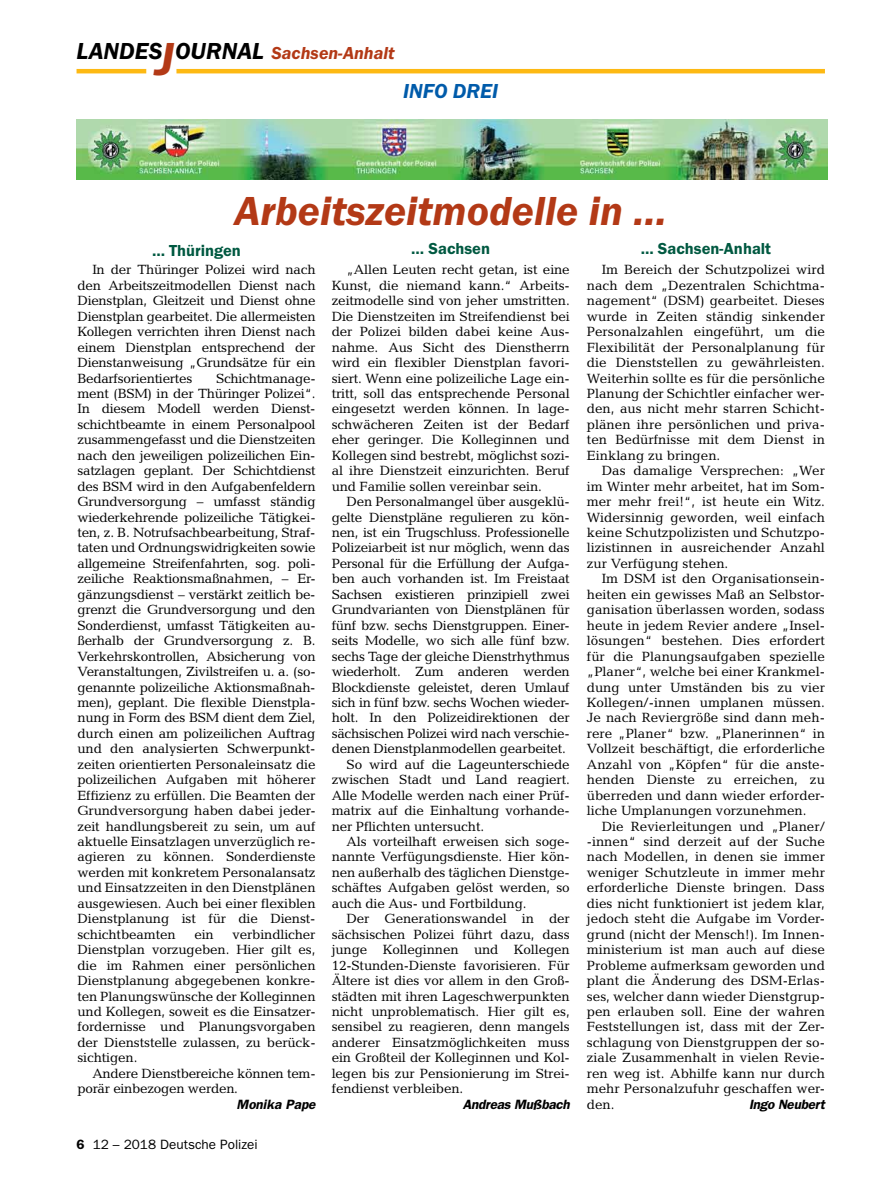
<style>
.page{position:relative;width:893px;height:1191px;background:#fff}
.page>*{position:absolute;margin:0;border:0;box-sizing:border-box;transform-origin:0 0}
.t1{font:italic 600 42px "Franklin Gothic Itc T";color:#b33916}
.t2{font:italic 600 21px "Franklin Gothic Itc T";color:#005baa}
.t3{font:italic 600 18px "Franklin Gothic Itc T";color:#b33916}
.t4{font:600 16.5px "Franklin Gothic Itc T";color:#005941}
.t5{font:13.5px/15.5px "Candida";letter-spacing:-.01em;color:#000;text-align:justify}
.t6{font:italic 600 13.5px "Franklin Gothic";letter-spacing:-.02em;color:#000}
.t7{font:13.5px "Franklin Gothic";color:#000}
.t8{font:italic 600 13.5px "Franklin Gothic";color:#000}
.s1{font-size:24px;color:#000}
.s2{font-size:48px}
.s3{font-weight:600}
</style>
<div class="page">
<hr style="left:77px;top:69px;width:69px;height:4px;background:#fdb913">
<hr style="left:176px;top:69px;width:649px;height:4px;background:#fdb913">
<img style="left:77px;top:120px;width:750px;height:59px">
<h3 class="t3" style="left:77px;top:42px;width:320px"><span class="s1">LANDES</span><span class="s2">J</span><span class="s1">OURNAL</span> Sachsen-Anhalt</h3>
<h2 class="t2" style="left:403px;top:79px;width:20px">info</h2>
<h2 class="t2" style="left:453px;top:79px;width:47px">drei</h2>
<h1 class="t1" style="left:235px;top:186px;width:434px">Arbeitszeitmodelle in …</h1>
<p class="t4" style="left:152px;top:240px;width:90px">… Thüringen</p>
<p class="t5" style="left:77px;top:262px;width:240px;text-indent:15px">In der Thüringer Polizei wird nach den Arbeitszeitmodellen Dienst nach Dienstplan, Gleitzeit und Dienst ohne Dienstplan gearbeitet. Die allermeisten Kollegen verrichten ihren Dienst nach einem Dienstplan entsprechend der Dienstanweisung „Grundsätze für ein Bedarfsorientiertes</p>
<p class="t4" style="left:411px;top:239px;width:80px">… Sachsen</p>
<p class="t5" style="left:332px;top:262px;width:240px;text-indent:15px">„Allen Leuten recht getan, ist eine Kunst, die niemand kann.“ Arbeits&shy;zeitmodelle sind von jeher umstritten.<br>Die Dienstzeiten im Streifendienst bei der Polizei bilden dabei keine Aus&shy;nahme. Aus Sicht des Dienstherrn wird ein flexibler Dienstplan favori&shy;siert. Wenn eine polizeiliche Lage ein&shy;tritt, soll das entsprechende Personal eingesetzt werden können. In lage&shy;schwächeren Zeiten ist der Bedarf eher geringer. Die Kolleginnen und Kollegen sind bestrebt, möglichst sozi&shy;al ihre Dienstzeit einzurichten. Beruf und Familie sollen vereinbar sein.</p>
<p class="t5" style="left:347px;top:494px;width:225px">Den Personalmangel über ausgeklü-</p>
<p class="t5" style="left:332px;top:509px;width:240px">gelte Dienstpläne regulieren zu kön-</p>
<p class="t5" style="left:332px;top:525px;width:240px">nen, ist ein Trugschluss. Professionelle</p>
<p class="t5" style="left:332px;top:540px;width:240px">Polizeiarbeit ist nur möglich, wenn das</p>
<p class="t5" style="left:332px;top:555px;width:240px">Personal für die Erfüllung der Aufga-</p>
<p class="t5" style="left:332px;top:571px;width:240px">ben auch vorhanden ist. Im Freistaat</p>
<p class="t5" style="left:332px;top:586px;width:240px">Sachsen existieren prinzipiell zwei</p>
<p class="t5" style="left:332px;top:602px;width:240px">Grundvarianten von Dienstplänen für</p>
<p class="t5" style="left:332px;top:617px;width:240px">fünf bzw. sechs Dienstgruppen. Einer-</p>
<p class="t5" style="left:332px;top:633px;width:240px">seits Modelle, wo sich alle fünf bzw.</p>
<p class="t5" style="left:332px;top:648px;width:240px">sechs Tage der gleiche Dienstrhythmus</p>
<p class="t5" style="left:332px;top:664px;width:240px">wiederholt. Zum anderen werden</p>
<p class="t5" style="left:332px;top:679px;width:240px">Blockdienste geleistet, deren Umlauf</p>
<p class="t5" style="left:332px;top:694px;width:240px">sich in fünf bzw. sechs Wochen wieder-</p>
<p class="t5" style="left:332px;top:710px;width:240px">holt. In den Polizeidirektionen der</p>
<p class="t5" style="left:332px;top:725px;width:240px">sächsischen Polizei wird nach verschie-</p>
<p class="t5" style="left:332px;top:741px;width:236px">denen Dienstplanmodellen gearbeitet.</p>
<p class="t5" style="left:347px;top:756px;width:225px">So wird auf die Lageunterschiede</p>
<p class="t5" style="left:332px;top:772px;width:240px">zwischen Stadt und Land reagiert.</p>
<p class="t5" style="left:332px;top:787px;width:240px">Alle Modelle werden nach einer Prüf-</p>
<p class="t5" style="left:332px;top:803px;width:240px">matrix auf die Einhaltung vorhande-</p>
<p class="t5" style="left:332px;top:818px;width:154px">ner Pflichten untersucht.</p>
<p class="t5" style="left:347px;top:833px;width:225px">Als vorteilhaft erweisen sich soge-</p>
<p class="t5" style="left:332px;top:849px;width:240px">nannte Verfügungsdienste. Hier kön-</p>
<p class="t5" style="left:332px;top:864px;width:240px">nen außerhalb des täglichen Dienstge-</p>
<p class="t5" style="left:332px;top:880px;width:240px">schäftes Aufgaben gelöst werden, so</p>
<p class="t5" style="left:332px;top:895px;width:196px">auch die Aus- und Fortbildung.</p>
<p class="t5" style="left:347px;top:911px;width:225px">Der Generationswandel in der</p>
<p class="t5" style="left:332px;top:926px;width:240px">sächsischen Polizei führt dazu, dass</p>
<p class="t5" style="left:332px;top:942px;width:240px">junge Kolleginnen und Kollegen</p>
<p class="t5" style="left:332px;top:957px;width:240px">12-Stunden-Dienste favorisieren. Für</p>
<p class="t5" style="left:332px;top:972px;width:240px">Ältere ist dies vor allem in den Groß-</p>
<p class="t5" style="left:332px;top:988px;width:240px">städten mit ihren Lageschwerpunkten</p>
<p class="t5" style="left:332px;top:1003px;width:240px">nicht unproblematisch. Hier gilt es,</p>
<p class="t5" style="left:332px;top:1019px;width:240px">sensibel zu reagieren, denn mangels</p>
<p class="t5" style="left:332px;top:1034px;width:240px">anderer Einsatzmöglichkeiten muss</p>
<p class="t5" style="left:332px;top:1050px;width:240px">ein Großteil der Kolleginnen und Kol-</p>
<p class="t5" style="left:332px;top:1065px;width:240px">legen bis zur Pensionierung im Strei-</p>
<p class="t5" style="left:332px;top:1081px;width:133px">fendienst verbleiben.</p>
<p class="t6" style="left:463px;top:1096px;width:108px">Andreas Mußbach</p>
<p class="t4" style="left:641px;top:239px;width:132px">... Sachsen-Anhalt</p>
<p class="t5" style="left:587px;top:262px;width:240px;text-indent:15px">Im Bereich der Schutzpolizei wird nach dem „Dezentralen Schichtma&shy;nagement“ (DSM) gearbeitet. Dieses wurde in Zeiten ständig sinkender Personalzahlen eingeführt, um die Flexibilität der Personalplanung für die Dienststellen zu gewährleisten.<br>Weiterhin sollte es für die persönliche Planung der Schichtler einfacher wer&shy;den, aus nicht mehr starren Schicht&shy;plänen ihre persönlichen und priva&shy;ten Bedürfnisse mit dem Dienst in Einklang zu bringen.</p>
<p class="t5" style="left:587px;top:463px;width:240px;text-indent:15px">Das damalige Versprechen: „Wer im Winter mehr arbeitet, hat im Som&shy;mer mehr frei!“, ist heute ein Witz.<br>Widersinnig geworden, weil einfach keine Schutzpolizisten und Schutzpo&shy;lizistinnen in ausreichender Anzahl zur Verfügung stehen.</p>
<p class="t5" style="left:587px;top:571px;width:240px;text-indent:15px">Im DSM ist den Organisationsein&shy;heiten ein gewisses Maß an Selbstor&shy;ganisation überlassen worden, sodass heute in jedem Revier andere „Insel&shy;lösungen“ bestehen. Dies erfordert für die Planungsaufgaben spezielle „Planer“, welche bei einer Krankmel&shy;dung unter Umständen bis zu vier Kollegen/-innen umplanen müssen.<br>Je nach Reviergröße sind dann meh&shy;rere „Planer“ bzw. „Planerinnen“ in Vollzeit beschäftigt, die erforderliche Anzahl von „Köpfen“ für die anste&shy;henden Dienste zu erreichen, zu überreden und dann wieder erforder&shy;liche Umplanungen vorzunehmen.</p>
<p class="t5" style="left:587px;top:818px;width:240px;text-indent:15px">Die Revierleitungen und „Planer/ -innen“ sind derzeit auf der Suche nach Modellen, in denen sie immer weniger Schutzleute in immer mehr erforderliche Dienste bringen. Dass dies nicht funktioniert ist jedem klar, jedoch steht die Aufgabe im Vorder&shy;grund (nicht der Mensch!). Im Innen&shy;ministerium ist man auch auf diese Probleme aufmerksam geworden und plant die Änderung des DSM-Erlas&shy;ses, welcher dann wieder Dienstgrup&shy;pen erlauben soll. Eine der wahren Feststellungen ist, dass mit der Zer&shy;schlagung von Dienstgruppen der so&shy;ziale Zusammenhalt in vielen Revie&shy;ren weg ist. Abhilfe kann nur durch mehr Personalzufuhr geschaffen wer&shy;den.</p>
<p class="t5" style="left:77px;top:370px;width:240px;text-indent:139px">Schichtmanage&shy;ment (BSM) in der Thüringer Polizei“.<br>In diesem Modell werden Dienst&shy;schichtbeamte in einem Personalpool zusammengefasst und die Dienstzeiten nach den jeweiligen polizeilichen Ein&shy;satzlagen geplant. Der Schichtdienst des BSM wird in den Aufgabenfeldern Grundversorgung – umfasst ständig wiederkehrende polizeiliche Tätigkei&shy;ten, z. B. Notrufsachbearbeitung, Straf&shy;taten und Ordnungswidrigkeiten sowie allgemeine Streifenfahrten, sog. poli&shy;zeiliche Reaktionsmaßnahmen, – Er&shy;gänzungsdienst – verstärkt zeitlich be&shy;grenzt die Grundversorgung und den Sonderdienst, umfasst Tätigkeiten au&shy;ßerhalb der Grundversorgung z. B.<br>Verkehrskontrollen, Absicherung von Veranstaltungen, Zivilstreifen u. a. (so&shy;genannte polizeiliche Aktionsmaßnah&shy;men), geplant. Die flexible Dienstpla&shy;nung in Form des BSM dient dem Ziel, durch einen am polizeilichen Auftrag und den analysierten Schwerpunkt&shy;zeiten orientierten Personaleinsatz die polizeilichen Aufgaben mit höherer Effizienz zu erfüllen. Die Beamten der Grundversorgung haben dabei jeder&shy;zeit handlungsbereit zu sein, um auf aktuelle Einsatzlagen unverzüglich re&shy;agieren zu können. Sonderdienste werden mit konkretem Personalansatz und Einsatzzeiten in den Dienstplänen ausgewiesen. Auch bei einer flexiblen Dienstplanung ist für die Dienst&shy;schichtbeamten</p>
<p class="t5" style="left:77px;top:926px;width:240px;text-indent:155px">verbindlicher Dienstplan vorzugeben. Hier gilt es, die im Rahmen einer persönlichen Dienstplanung abgegebenen konkre&shy;ten Planungswünsche der Kolleginnen und Kollegen, soweit es die Einsatzer&shy;fordernisse und Planungsvorgaben der Dienststelle zulassen, zu berück&shy;sichtigen.</p>
<p class="t5" style="left:77px;top:1065px;width:240px;text-indent:15px">Andere Dienstbereiche können tem&shy;porär einbezogen werden.</p>
<p class="t8" style="left:236px;top:1096px;width:81px">Monika Pape</p>
<p class="t5" style="left:194px;top:926px;width:21px">ein</p>
<p class="t6" style="left:749px;top:1096px;width:77px">Ingo Neubert</p>
<p class="t7" style="left:77px;top:1136px;width:183px"><span class="s3">6</span> 12 – 2018 Deutsche Polizei</p>
</div>
